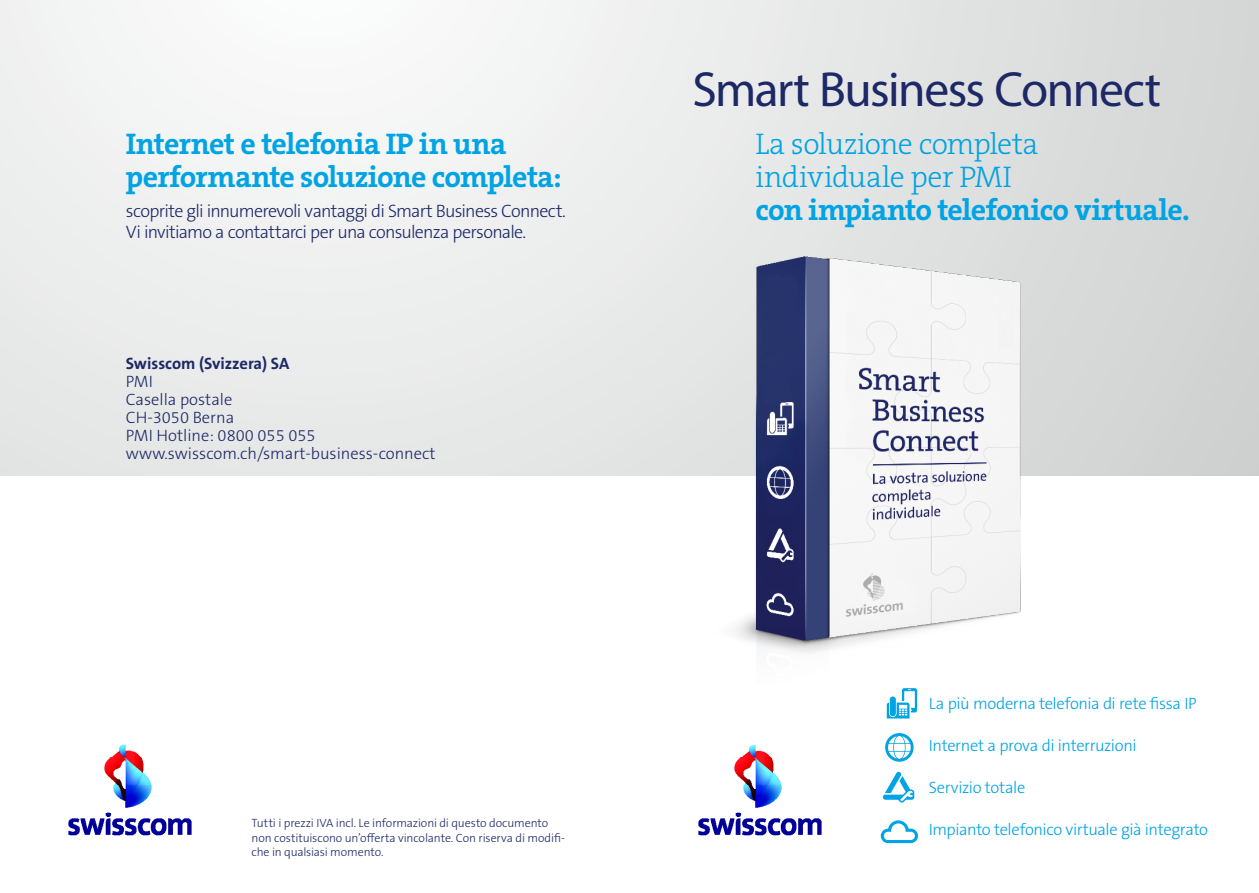
<style>
.page{position:relative;width:1259px;height:893px;background:#fff}
.page>*{position:absolute;margin:0;border:0;box-sizing:border-box;transform-origin:0 0}
.t1{font:49.5px "Myriad Pro";letter-spacing:-.03em;color:#1d2866}
.t2{font:700 30px/33px "The Serif B W7";letter-spacing:-.025em;color:#00a3e3}
.t3{font:300 30px/33px "The Serif B W3";letter-spacing:-.025em;color:#00a3e3}
.t4{font:300 18px/21px "The Sans B W3";letter-spacing:-.04em;color:#1d2866}
.t5{font:300 16.5px "The Sans B W3";letter-spacing:-.025em;color:#00a3e3}
.t6{font:300 16.5px/18px "The Sans B W3";color:#1d2866}
.t7{font:700 16.5px "The Sans B W7";color:#1d2866}
.t8{font:300 12px/14.4px "The Sans B W3";letter-spacing:-.01em;color:#1d2866}
</style>
<div class="page">
<div style="left:0;top:0;width:1259px;height:893px;background:linear-gradient(to right,#f5f6f6,#d9dbda)"></div>
<img style="left:0;top:476px;width:1259px;height:417px">
<img style="left:675px;top:729px;width:169px;height:129px">
<img style="left:46px;top:729px;width:169px;height:129px">
<img style="left:699px;top:200px;width:384px;height:513px">
<svg style="left:886px;top:688px;width:31px;height:30px"></svg>
<svg style="left:885px;top:733px;width:28px;height:29px"></svg>
<svg style="left:882px;top:772px;width:32px;height:30px"></svg>
<svg style="left:880px;top:820px;width:38px;height:23px"></svg>
<h2 class="t2" style="left:126px;top:128px;width:437px">Internet e telefonia IP in una performante soluzione completa:</h2>
<h3 class="t4" style="left:126px;top:201px;width:441px">scoprite gli innumerevoli vantaggi di Smart Business Connect.<br>Vi invitiamo a contattarci per una consulenza personale.</h3>
<h3 class="t7" style="left:126px;top:353px;width:165px">Swisscom (Svizzera) SA</h3>
<h3 class="t6" style="left:126px;top:373px;width:311px">PMI<br>Casella postale<br>CH-3050 Berna<br>PMI Hotline: 0800 055 055 www.swisscom.ch/smart-business-connect</h3>
<p class="t8" style="left:252px;top:816px;width:315px">Tutti i prezzi IVA incl. Le informazioni di questo documento non costituiscono un’offerta vincolante. Con riserva di modifi&shy;che in qualsiasi momento.</p>
<h1 class="t1" style="left:692px;top:58px;width:470px">Smart Business Connect</h1>
<h2 class="t3" style="left:755px;top:128px;width:284px">La soluzione completa individuale per PMI</h2>
<h2 class="t2" style="left:755px;top:193px;width:436px">con impianto telefonico virtuale.</h2>
<h3 class="t5" style="left:929px;top:692px;width:269px">La più moderna telefonia di rete fissa IP</h3>
<h3 class="t5" style="left:929px;top:735px;width:209px">Internet a prova di interruzioni</h3>
<h3 class="t5" style="left:929px;top:777px;width:98px">Servizio totale</h3>
<h3 class="t5" style="left:929px;top:819px;width:281px">Impianto telefonico virtuale già integrato</h3>
</div>
